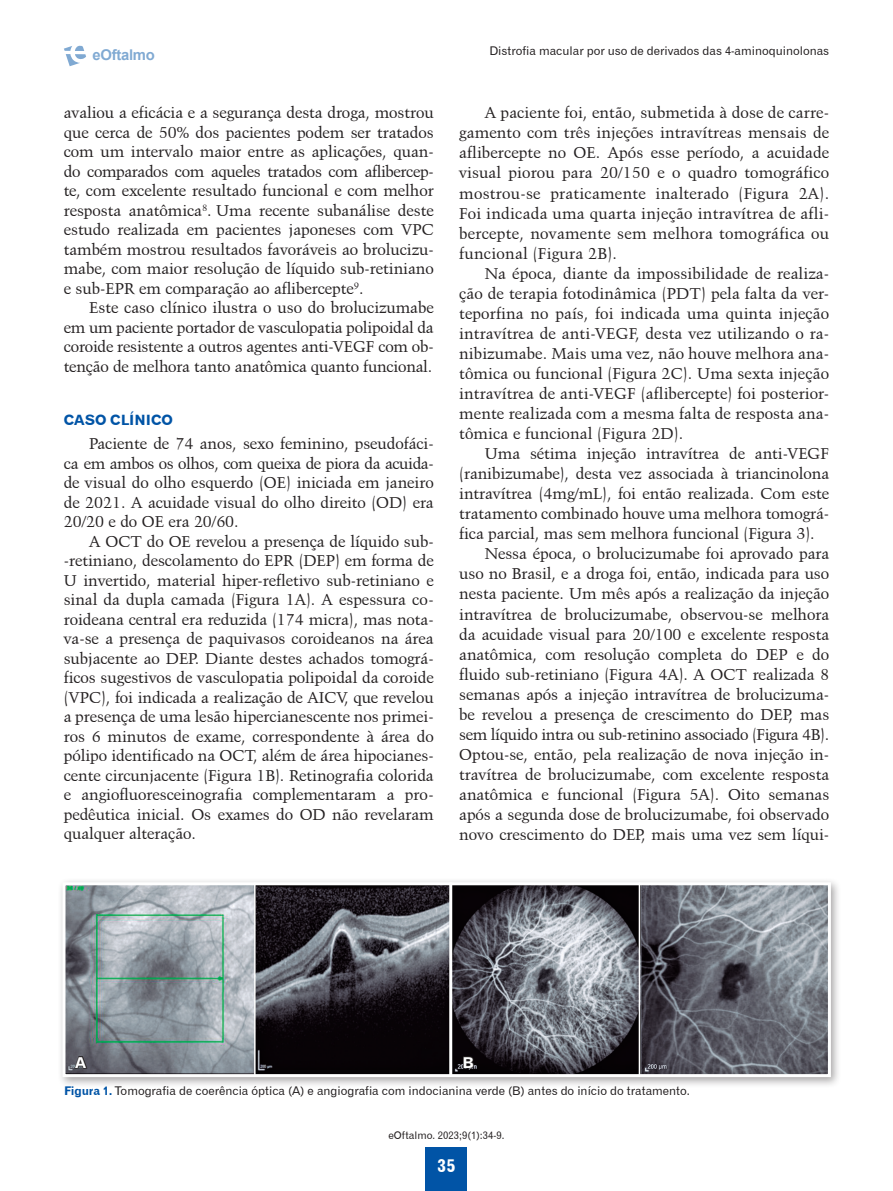
<style>
.page{position:relative;width:893px;height:1191px;background:#fff}
.page>*{position:absolute;margin:0;border:0;box-sizing:border-box;transform-origin:0 0}
.t1{font:18px "Gothic 720 BT Bold B";color:#fff}
.Texto_Portugues{font:15.75px/20.1px "Kuenstler 480 BT";color:#231f20;text-align:justify}
._6_1_Figura_Letra{font:15px "Gothic 720 BT Bold B";color:#fff}
.t2{font:700 14.85px "Arial";letter-spacing:-.02em;color:#0154a6}
._4_1_Intertitulo_1{font:14.25px "Gothic 720 BT Bold B";color:#0154a6}
._6_Figura{font:12px "Gothic 720 BT Roman B";color:#231f20}
.t3{font:10.5px "Gothic 720 BT Roman B";color:#231f20}
.s1{font-family:"Gothic 720 BT Bold B";color:#0154a6}
</style>
<div class="page">
<div style="left:426px;top:1147px;width:41px;height:44px;background:#0154a6"></div>
<svg style="left:64px;top:45px;width:22px;height:21px"></svg>
<div style="left:57px;top:877px;width:785px;height:211px;background:#231f20;opacity:.4"></div>
<img style="left:67px;top:886px;width:760px;height:187px">
<div style="left:63px;top:882px;width:768px;height:195px;border:3px solid #fff"></div>
<hr style="left:449px;top:882px;width:3px;height:195px;background:#fff">
<hr style="left:254px;top:882px;width:2px;height:195px;background:#fff">
<hr style="left:639px;top:882px;width:1px;height:195px;background:#fff">
<svg style="left:73px;top:1054px;width:15px;height:15px"></svg>
<svg style="left:462px;top:1055px;width:13px;height:14px"></svg>
<p class="t2" style="left:93px;top:44px;width:64px">eOftalmo</p>
<p class="Texto_Portugues" style="left:64px;top:103px;width:371px;line-height:19.5px">avaliou a eficácia e a segurança desta droga, mostrou que cerca de 50% dos pacientes podem ser tratados com um intervalo maior entre as aplicações, quan&shy;do comparados com aqueles tratados com aflibercep&shy;te, com excelente resultado funcional e com melhor resposta anatômica<sup>8</sup>. Uma recente subanálise deste estudo realizada em pacientes japoneses com VPC também mostrou resultados favoráveis ao brolucizu&shy;mabe, com maior resolução de líquido sub-retiniano e sub-EPR em comparação ao aflibercepte<sup>9</sup>.</p>
<p class="Texto_Portugues" style="left:64px;top:298px;width:371px;line-height:19.5px;text-indent:26px">Este caso clínico ilustra o uso do brolucizumabe em um paciente portador de vasculopatia polipoidal da coroide resistente a outros agentes anti-VEGF com ob&shy;tenção de melhora tanto anatômica quanto funcional.</p>
<p class="_4_1_Intertitulo_1" style="left:64px;top:412px;width:111px">CASO CLÍNICO</p>
<p class="Texto_Portugues" style="left:64px;top:434px;width:371px;line-height:19.5px;text-indent:26px">Paciente de 74 anos, sexo feminino, pseudofáci&shy;ca em ambos os olhos, com queixa de piora da acuida&shy;de visual do olho esquerdo (OE) iniciada em janeiro de 2021. A acuidade visual do olho direito (OD) era 20/20 e do OE era 20/60.</p>
<p class="Texto_Portugues" style="left:64px;top:531px;width:371px;line-height:19.5px;text-indent:26px">A OCT do OE revelou a presença de líquido sub--retiniano, descolamento do EPR (DEP) em forma de U invertido, material hiper-refletivo sub-retiniano e sinal da dupla camada (Figura 1A). A espessura co&shy;roideana central era reduzida (174 micra), mas nota&shy;va-se a presença de paquivasos coroideanos na área subjacente ao DEP. Diante destes achados tomográ&shy;ficos sugestivos de vasculopatia polipoidal da coroide (VPC), foi indicada a realização de AICV, que revelou a presença de uma lesão hipercianescente nos primei&shy;ros 6 minutos de exame, correspondente à área do pólipo identificado na OCT, além de área hipocianes&shy;cente circunjacente (Figura 1B). Retinografia colorida e angiofluoresceinografia complementaram a pro&shy;pedêutica inicial. Os exames do OD não revelaram qualquer alteração.</p>
<p class="_6_Figura" style="left:489px;top:43px;width:341px">Distrofia macular por uso de derivados das 4-aminoquinolonas</p>
<p class="Texto_Portugues" style="left:459px;top:102px;width:371px;text-indent:26px">A paciente foi, então, submetida à dose de carre&shy;gamento com três injeções intravítreas mensais de aflibercepte no OE. Após esse período, a acuidade visual piorou para 20/150 e o quadro tomográfico mostrou-se praticamente inalterado (Figura 2A).<br>Foi indicada uma quarta injeção intravítrea de afli&shy;bercepte, novamente sem melhora tomográfica ou funcional (Figura 2B).</p>
<p class="Texto_Portugues" style="left:459px;top:263px;width:371px;text-indent:26px">Na época, diante da impossibilidade de realiza&shy;ção de terapia fotodinâmica (PDT) pela falta da ver&shy;teporfina no país, foi indicada uma quinta injeção intravítrea de anti-VEGF, desta vez utilizando o ra&shy;nibizumabe. Mais uma vez, não houve melhora ana&shy;tômica ou funcional (Figura 2C). Uma sexta injeção intravítrea de anti-VEGF (aflibercepte) foi posterior&shy;mente realizada com a mesma falta de resposta ana&shy;tômica e funcional (Figura 2D).</p>
<p class="Texto_Portugues" style="left:459px;top:443px;width:371px;text-indent:26px">Uma sétima injeção intravítrea de anti-VEGF (ranibizumabe), desta vez associada à triancinolona intravítrea (4mg/mL), foi então realizada. Com este tratamento combinado houve uma melhora tomográ&shy;fica parcial, mas sem melhora funcional (Figura 3).</p>
<p class="Texto_Portugues" style="left:459px;top:543px;width:371px;text-indent:26px">Nessa época, o brolucizumabe foi aprovado para uso no Brasil, e a droga foi, então, indicada para uso nesta paciente. Um mês após a realização da injeção intravítrea de brolucizumabe, observou-se melhora da acuidade visual para 20/100 e excelente resposta anatômica, com resolução completa do DEP e do fluido sub-retiniano (Figura 4A). A OCT realizada 8 semanas após a injeção intravítrea de brolucizuma&shy;be revelou a presença de crescimento do DEP, mas sem líquido intra ou sub-retinino associado (Figura 4B).<br>Optou-se, então, pela realização de nova injeção in&shy;travítrea de brolucizumabe, com excelente resposta anatômica e funcional (Figura 5A). Oito semanas após a segunda dose de brolucizumabe, foi observado novo crescimento do DEP, mais uma vez sem líqui-</p>
<p class="_6_1_Figura_Letra" style="left:75px;top:1053px;width:13px">A</p>
<p class="_6_1_Figura_Letra" style="left:462px;top:1053px;width:13px">B</p>
<p class="_6_Figura" style="left:64px;top:1083px;width:627px"><span class="s1">Figura 1.</span> Tomografia de coerência óptica (A) e angiografia com indocianina verde (B) antes do início do tratamento.</p>
<p class="t3" style="left:388px;top:1129px;width:118px">eOftalmo. 2023;9(1):34-9.</p>
<p class="t1" style="left:437px;top:1154px;width:20px">35</p>
</div>
